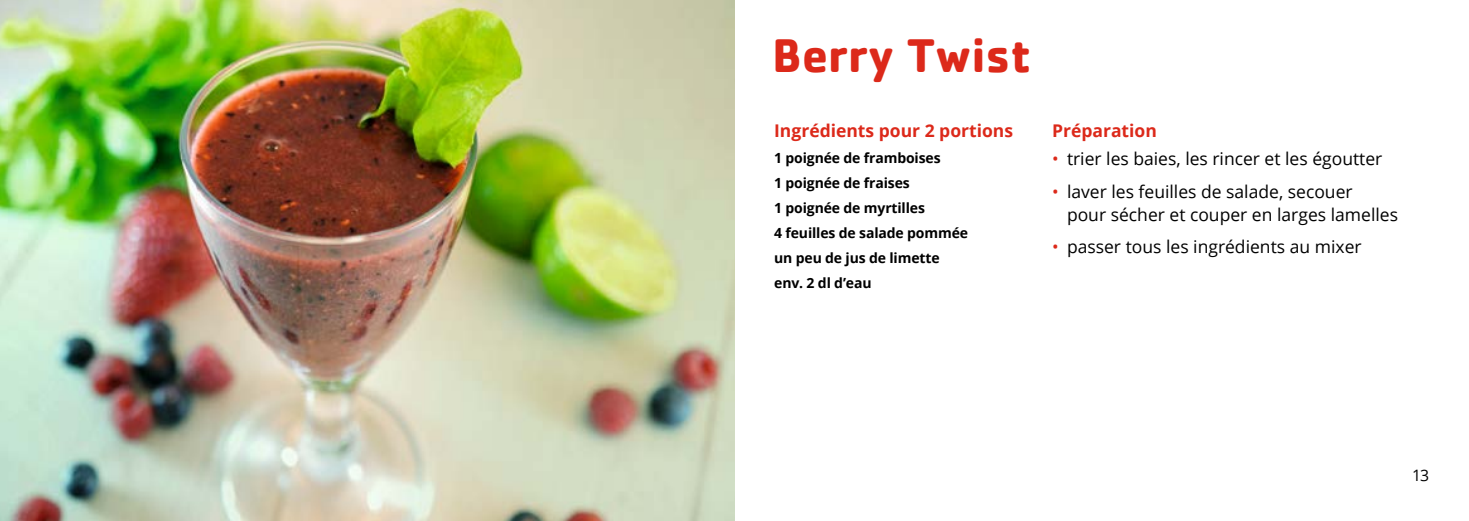
<style>
.page{position:relative;width:1469px;height:521px;background:#fff}
.page>*{position:absolute;margin:0;border:0;box-sizing:border-box;transform-origin:0 0}
.t1{font:700 49px "Cachet";letter-spacing:-.01em;color:#dc291a}
.t2{font:17.5px/22.8px "Open Sans";color:#000}
.t3{font:700 17.5px "Open Sans";color:#dc291a}
.t4{font:15.75px "Open Sans";color:#000}
.t5{font:700 14px/25px "Open Sans";letter-spacing:-.01em;color:#000}
.s1{color:#dc291a}
</style>
<div class="page">
<img style="left:0;top:0;width:734px;height:521px">
<h1 class="t1" style="left:771px;top:23px;width:261px">Berry Twist</h1>
<p class="t3" style="left:774px;top:119px;width:240px">Ingrédients pour 2 portions</p>
<p class="t5" style="left:774px;top:145px;width:195px">1 poignée de framboises<br>1 poignée de fraises<br>1 poignée de myrtilles<br>4 feuilles de salade pommée un peu de jus de limette env. 2 dl d’eau</p>
<p class="t3" style="left:1052px;top:119px;width:106px">Préparation</p>
<p class="t2" style="left:1052px;top:147px;width:332px"><span class="s1">•</span> trier les baies, les rincer et les égoutter</p>
<p class="t2" style="left:1067px;top:180px;width:332px;text-indent:-15px"><span class="s1">•</span> laver les feuilles de salade, secouer<br>pour sécher et couper en larges lamelles</p>
<p class="t2" style="left:1052px;top:235px;width:311px"><span class="s1">•</span> passer tous les ingrédients au mixer</p>
<p class="t4" style="left:1412px;top:465px;width:19px">13</p>
</div>
